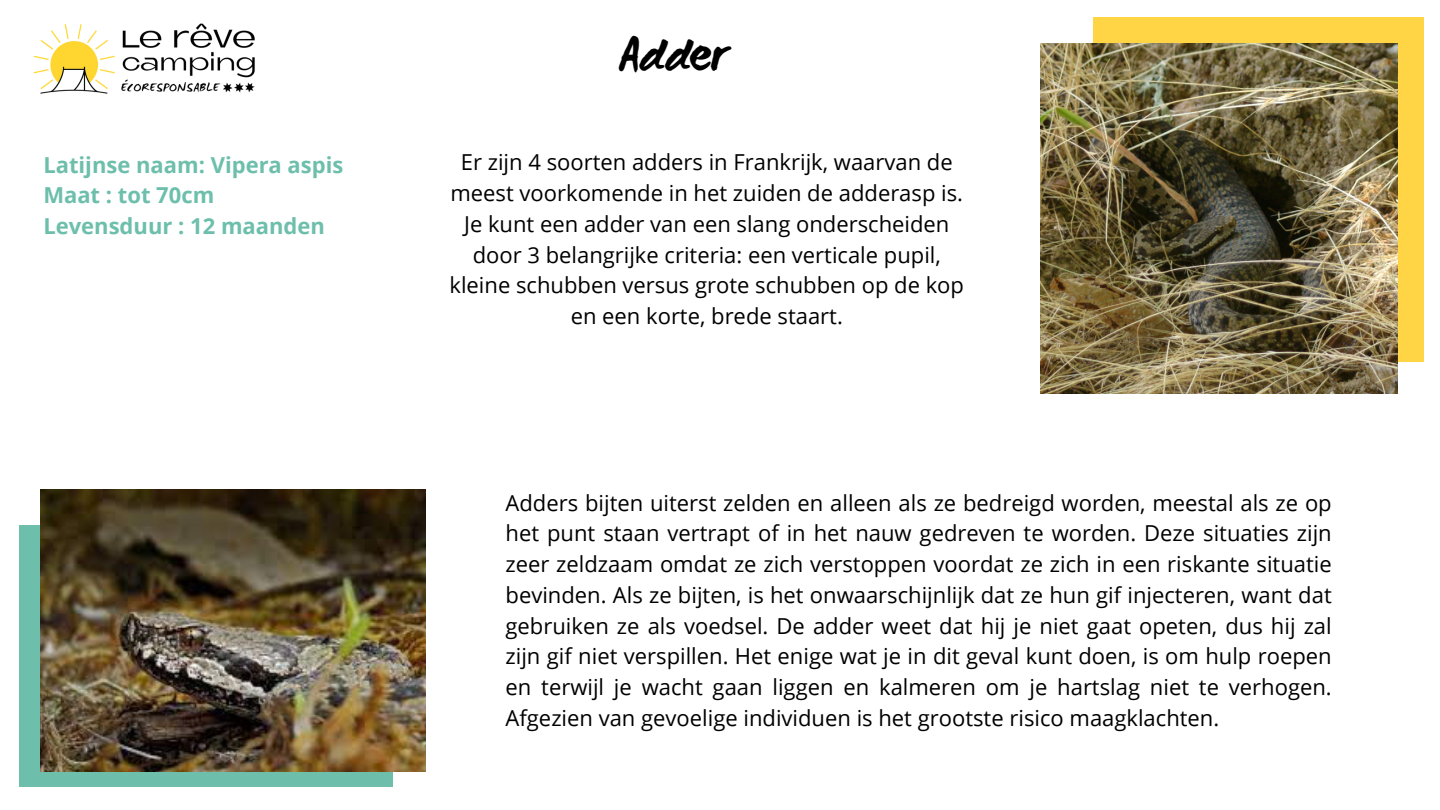
<style>
.page{position:relative;width:1440px;height:810px;background:#fff}
.page>*{position:absolute;margin:0;border:0;box-sizing:border-box;transform-origin:0 0}
.t1{font:700 50px "WC Mano Negra Bta";color:#000}
.t2{font:22px/30.8px "Open Sans";color:#000;text-align:justify}
.t3{font:700 22px/30.8px "Open Sans";color:#6dbfac}
</style>
<div class="page">
<div style="left:1093px;top:17px;width:331px;height:344px;background:#ffd545"></div>
<div style="left:19px;top:525px;width:373px;height:262px;background:#6dbfac"></div>
<img style="left:1040px;top:43px;width:357px;height:350px">
<img style="left:40px;top:489px;width:386px;height:282px">
<img style="left:33px;top:23px;width:222px;height:71px">
<p class="t3" style="left:43px;top:149px;width:302px">Latijnse naam: Vipera aspis<br>Maat : tot 70cm<br>Levensduur : 12 maanden</p>
<h1 class="t1" style="left:619px;top:21px;width:108px">Adder</h1>
<p class="t2" style="left:450px;top:146px;width:516px;text-align:center">Er zijn 4 soorten adders in Frankrijk, waarvan de meest voorkomende in het zuiden de adderasp is.<br>Je kunt een adder van een slang onderscheiden door 3 belangrijke criteria: een verticale pupil, kleine schubben versus grote schubben op de kop en een korte, brede staart.</p>
<p class="t2" style="left:506px;top:487px;width:828px">Adders bijten uiterst zelden en alleen als ze bedreigd worden, meestal als ze op het punt staan vertrapt of in het nauw gedreven te worden. Deze situaties zijn zeer zeldzaam omdat ze zich verstoppen voordat ze zich in een riskante situatie bevinden. Als ze bijten, is het onwaarschijnlijk dat ze hun gif injecteren, want dat gebruiken ze als voedsel. De adder weet dat hij je niet gaat opeten, dus hij zal zijn gif niet verspillen. Het enige wat je in dit geval kunt doen, is om hulp roepen en terwijl je wacht gaan liggen en kalmeren om je hartslag niet te verhogen.<br>Afgezien van gevoelige individuen is het grootste risico maagklachten.</p>
</div>
